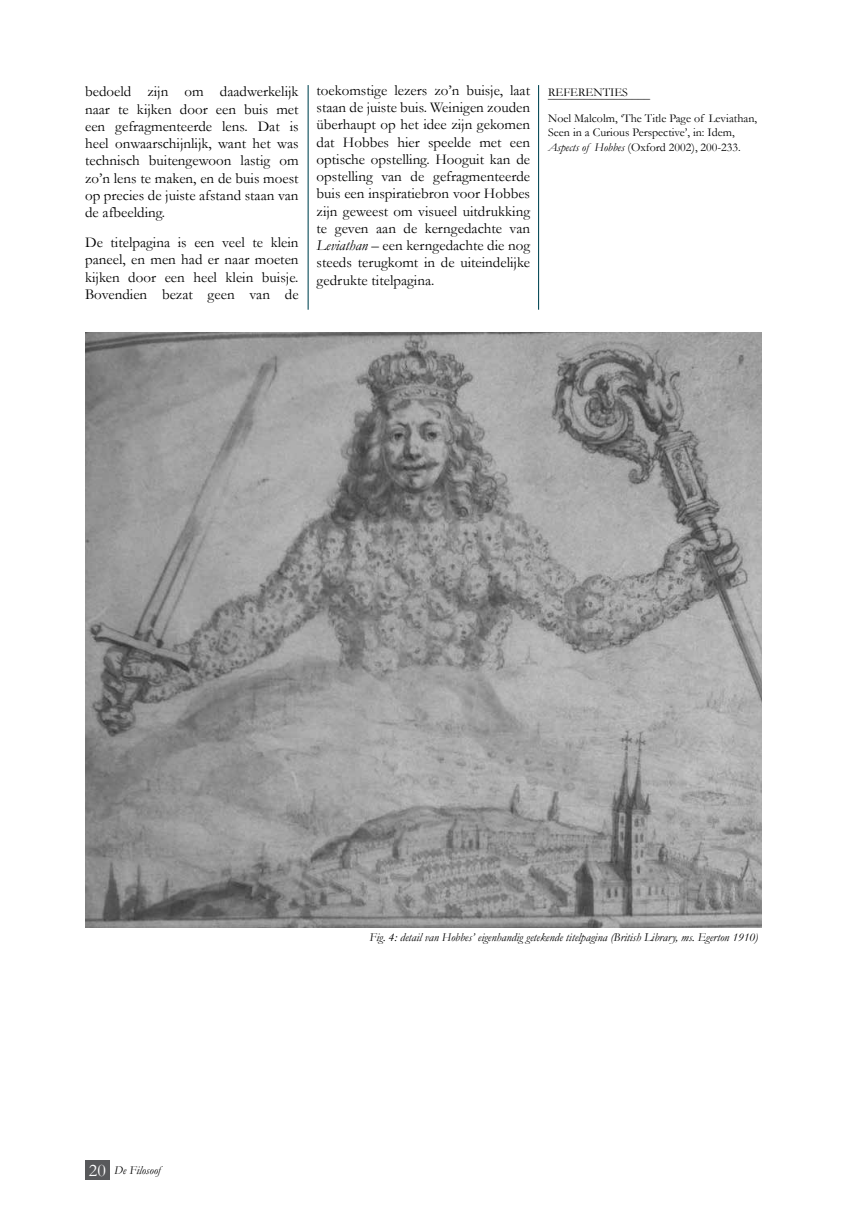
<style>
.page{position:relative;width:868px;height:1225px;background:#fff}
.page>*{position:absolute;margin:0;border:0;box-sizing:border-box;transform-origin:0 0}
.t1{font:15px/17.2px "Garamond";color:#000;text-align:justify}
.t2{font:12px/23.4px "Garamond";color:#000}
.t3{font:italic 12px "Garamond";color:#000}
.s1{font-style:italic}
.s2{font-style:normal;font-size:18px;color:#fff}
</style>
<div class="page">
<div style="left:85px;top:1160px;width:24px;height:20px;background:#58595b"></div>
<img style="left:85px;top:332px;width:676px;height:595px">
<hr style="left:307px;top:85px;width:1px;height:225px;background:#004553">
<hr style="left:538px;top:85px;width:1px;height:225px;background:#004553">
<p class="t1" style="left:85px;top:83px;width:215px">bedoeld zijn om daadwerkelijk naar te kijken door een buis met een gefragmenteerde lens. Dat is heel onwaarschijnlijk, want het was technisch buitengewoon lastig om zo’n lens te maken, en de buis moest op precies de juiste afstand staan van de afbeelding.</p>
<p class="t1" style="left:85px;top:233px;width:215px">De titelpagina is een veel te klein paneel, en men had er naar moeten kijken door een heel klein buisje.<br>Bovendien bezat geen van de</p>
<p class="t1" style="left:316px;top:81px;width:215px">toekomstige lezers zo’n buisje, laat staan de juiste buis. Weinigen zouden überhaupt op het idee zijn gekomen dat Hobbes hier speelde met een optische opstelling. Hooguit kan de opstelling van de gefragmenteerde buis een inspiratiebron voor Hobbes zijn geweest om visueel uitdrukking te geven aan de kerngedachte van <span class="s1">Leviathan</span> – een kerngedachte die nog steeds terugkomt in de uiteindelijke gedrukte titelpagina.</p>
<p class="t2" style="left:548px;top:80px;width:81px">REFERENTIES</p>
<p class="t2" style="left:548px;top:83px;width:210px">_________________<br>Noel Malcolm, ‘The Title Page of Leviathan,</p>
<p class="t2" style="left:548px;top:125px;width:194px;line-height:14.4px">Seen in a Curious Perspective’, in: Idem,<br><span class="s1">Aspects of Hobbes</span> (Oxford 2002), 200-233.</p>
<p class="t3" style="left:89px;top:1162px;width:73px"><span class="s2">20</span> De Filosoof</p>
<p class="t3" style="left:369px;top:929px;width:390px">Fig. 4: detail van Hobbes’ eigenhandig getekende titelpagina (British Library, ms. Egerton 1910)</p>
</div>
